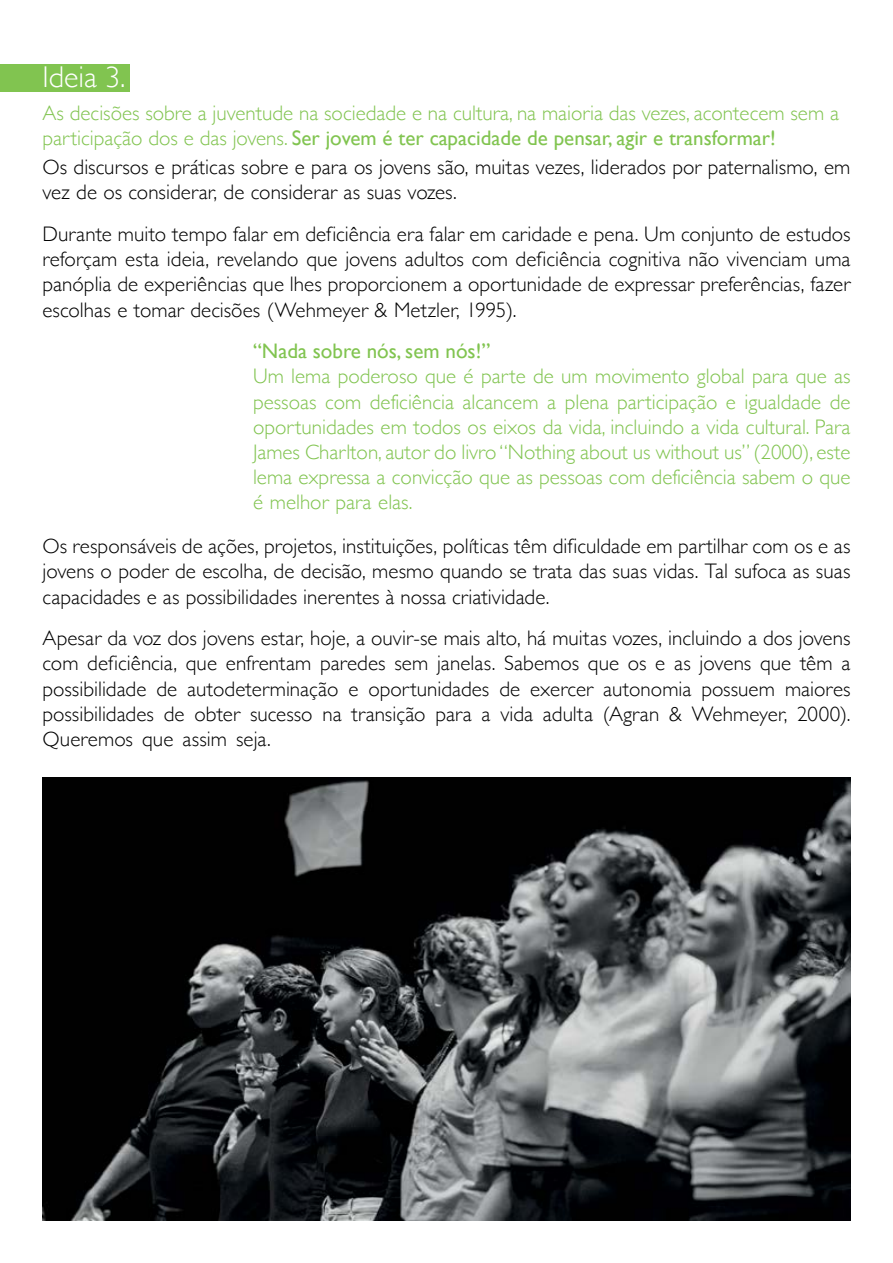
<style>
.page{position:relative;width:893px;height:1263px;background:#fff}
.page>*{position:absolute;margin:0;border:0;box-sizing:border-box;transform-origin:0 0}
.t1{font:300 30px "Gill Sans";color:#fff}
.t2{font:300 21px/25.2px "Gill Sans";letter-spacing:.005em;color:#000;text-align:justify}
.t3{font:300 21px/25.2px "Gill Sans";color:#81c450}
.t4{font:21px "Gill Sans";color:#81c450}
.s1{font-weight:400}
</style>
<div class="page">
<img style="left:43px;top:777px;width:807px;height:443px">
<div style="left:0;top:64px;width:129px;height:27px;background:#81c450"></div>
<h1 class="t1" style="left:43px;top:54px;width:84px">Ideia 3.</h1>
<p class="t3" style="left:43px;top:100px;width:798px">As decisões sobre a juventude na sociedade e na cultura, na maioria das vezes, acontecem sem a participação dos e das jovens. <span class="s1">Ser jovem é ter capacidade de pensar, agir e transformar!</span></p>
<p class="t2" style="left:43px;top:154px;width:809px">Os discursos e práticas sobre e para os jovens são, muitas vezes, liderados por paternalismo, em vez de os considerar, de considerar as suas vozes.</p>
<p class="t2" style="left:43px;top:220px;width:809px">Durante muito tempo falar em deficiência era falar em caridade e pena. Um conjunto de estudos reforçam esta ideia, revelando que jovens adultos com deficiência cognitiva não vivenciam uma panóplia de experiências que lhes proporcionem a oportunidade de expressar preferências, fazer escolhas e tomar decisões (Wehmeyer &amp; Metzler, 1995).</p>
<p class="t4" style="left:253px;top:339px;width:239px">“Nada sobre nós, sem nós!”</p>
<p class="t3" style="left:253px;top:363px;width:599px;text-align:justify">Um lema poderoso que é parte de um movimento global para que as pessoas com deficiência alcancem a plena participação e igualdade de oportunidades em todos os eixos da vida, incluindo a vida cultural. Para James Charlton, autor do livro “Nothing about us without us” (2000), este lema expressa a convicção que as pessoas com deficiência sabem o que é melhor para elas.</p>
<p class="t2" style="left:43px;top:533px;width:809px">Os responsáveis de ações, projetos, instituições, políticas têm dificuldade em partilhar com os e as jovens o poder de escolha, de decisão, mesmo quando se trata das suas vidas. Tal sufoca as suas capacidades e as possibilidades inerentes à nossa criatividade.</p>
<p class="t2" style="left:43px;top:625px;width:809px">Apesar da voz dos jovens estar, hoje, a ouvir-se mais alto, há muitas vozes, incluindo a dos jovens com deficiência, que enfrentam paredes sem janelas. Sabemos que os e as jovens que têm a possibilidade de autodeterminação e oportunidades de exercer autonomia possuem maiores possibilidades de obter sucesso na transição para a vida adulta (Agran &amp; Wehmeyer, 2000).<br>Queremos que assim seja.</p>
</div>
